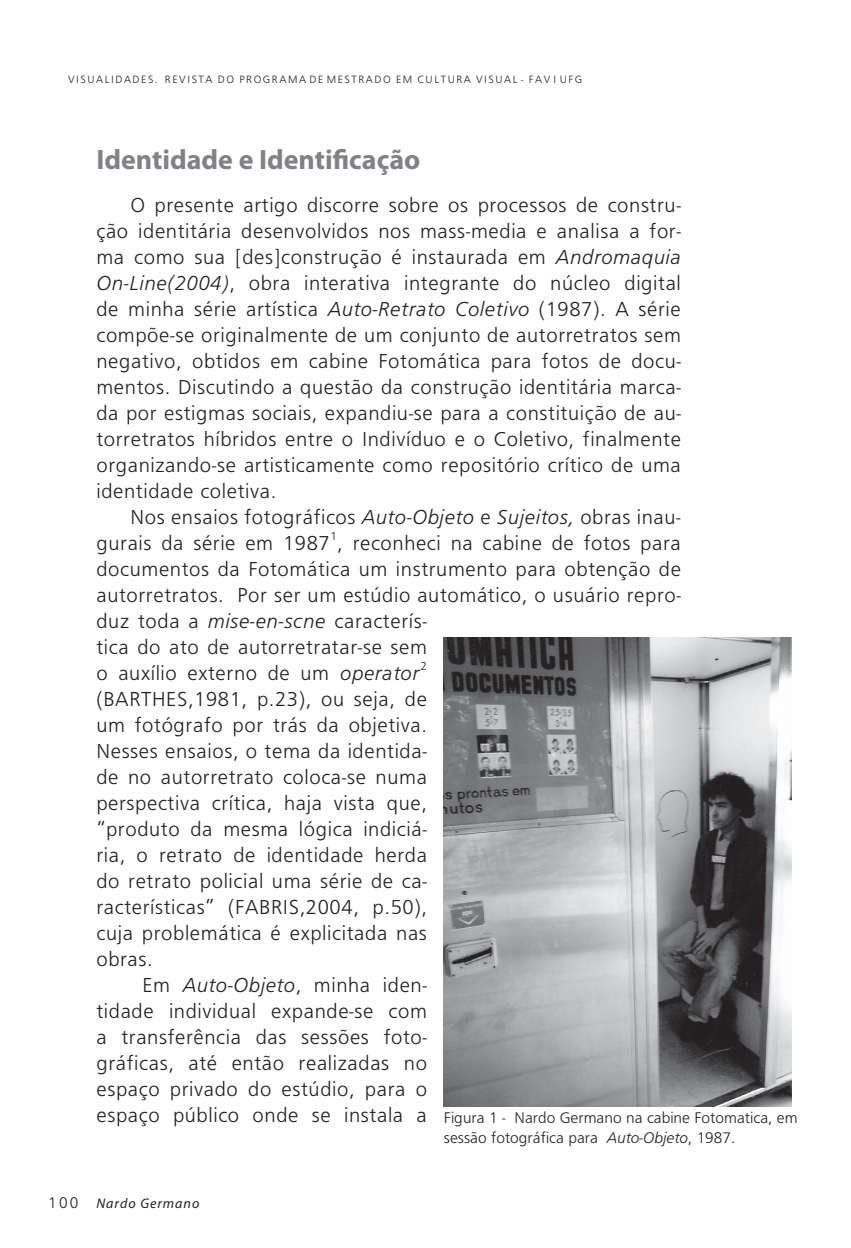
<style>
.page{position:relative;width:851px;height:1248px;background:#fff}
.page>*{position:absolute;margin:0;border:0;box-sizing:border-box;transform-origin:0 0}
.t1{font:700 28px "Myriad Pro";color:#808285}
.t2{font:21px/26px "Frugal Sans Light DTC";letter-spacing:.03em;color:#231f20;text-align:justify}
.t3{font:16px/19.2px "Frugal Sans Light DTC";color:#231f20}
.t4{font:italic 14px "Myriad Pro";letter-spacing:.075em;color:#231f20}
.t5{font:12px "Frugal Sans Light DTC";color:#231f20}
.t6{font:11px "Frugal Sans Light DTC";letter-spacing:.14em;color:#231f20}
.s1{font-family:"Frugal Sans";font-weight:300;font-style:italic}
.s2{font-size:21px}
</style>
<div class="page">
<img style="left:444px;top:637px;width:347px;height:469px">
<p class="t6" style="left:68px;top:73px;width:515px">VISUALIDADES. REVISTA DO PROGRAMA DE MESTRADO EM CULTURA VISUAL - FAV I UFG</p>
<h1 class="t1" style="left:96px;top:141px;width:325px">Identidade e Identificação</h1>
<p class="t2" style="left:96px;top:191px;width:586px;text-indent:34px">O presente artigo discorre sobre os processos de constru&shy;ção identitária desenvolvidos nos mass-media e analisa a for&shy;ma como sua [des]construção é instaurada em <span class="s1">Andromaquia On-Line(2004)</span>, obra interativa integrante do núcleo digital de minha série artística <span class="s1">Auto-Retrato Coletivo</span> (1987). A série compõe-se originalmente de um conjunto de autorretratos sem negativo, obtidos em cabine Fotomática para fotos de docu&shy;mentos. Discutindo a questão da construção identitária marca&shy;da por estigmas sociais, expandiu-se para a constituição de au&shy;torretratos híbridos entre o Indivíduo e o Coletivo, finalmente organizando-se artisticamente como repositório crítico de uma identidade coletiva.</p>
<p class="t2" style="left:96px;top:503px;width:586px;text-align:right">Nos ensaios fotográficos <span class="s1">Auto-Objeto</span> e <span class="s1">Sujeitos,</span> obras inau&shy;gurais da série em 1987 , reconheci na cabine de fotos para</p>
<p class="t5" style="left:330px;top:529px;width:8px">1</p>
<p class="t2" style="left:96px;top:555px;width:586px;text-align:left">documentos da Fotomática um instrumento para obtenção de autorretratos. Por ser um estúdio automático, o usuário repro&shy;duz toda a <span class="s1">mise-en-scène</span> caracterís-<br>tica do ato de autorretratar-se sem<br>o auxílio externo de um <span class="s1">“operator”</span></p>
<p class="t5" style="left:420px;top:659px;width:8px">2</p>
<p class="t2" style="left:96px;top:685px;width:332px">(BARTHES,1981, p.23), ou seja, de um fotógrafo por trás da objetiva.<br>Nesses ensaios, o tema da identida&shy;de no autorretrato coloca-se numa perspectiva crítica, haja vista que, “produto da mesma lógica indiciá&shy;ria, o retrato de identidade herda do retrato policial uma série de ca&shy;racterísticas” (FABRIS,2004, p.50), cuja problemática é explicitada nas obras.</p>
<p class="t2" style="left:96px;top:971px;width:332px;text-indent:46px">Em <span class="s1">Auto-Objeto</span>, minha iden&shy;tidade individual expande-se com a transferência das sessões foto&shy;gráficas, até então realizadas no espaço privado do estúdio, para o</p>
<p class="t3" style="left:444px;top:1108px;width:355px;text-indent:-347px"><span class="s2">espaço público onde se instala a</span> Figura 1 - Nardo Germano na cabine Fotomatica, em sessão fotográfica para <span class="s1">Auto-Objeto</span>, 1987.</p>
<p class="t3" style="left:48px;top:1193px;width:32px">100</p>
<p class="t4" style="left:96px;top:1194px;width:104px">Nardo Germano</p>
</div>
